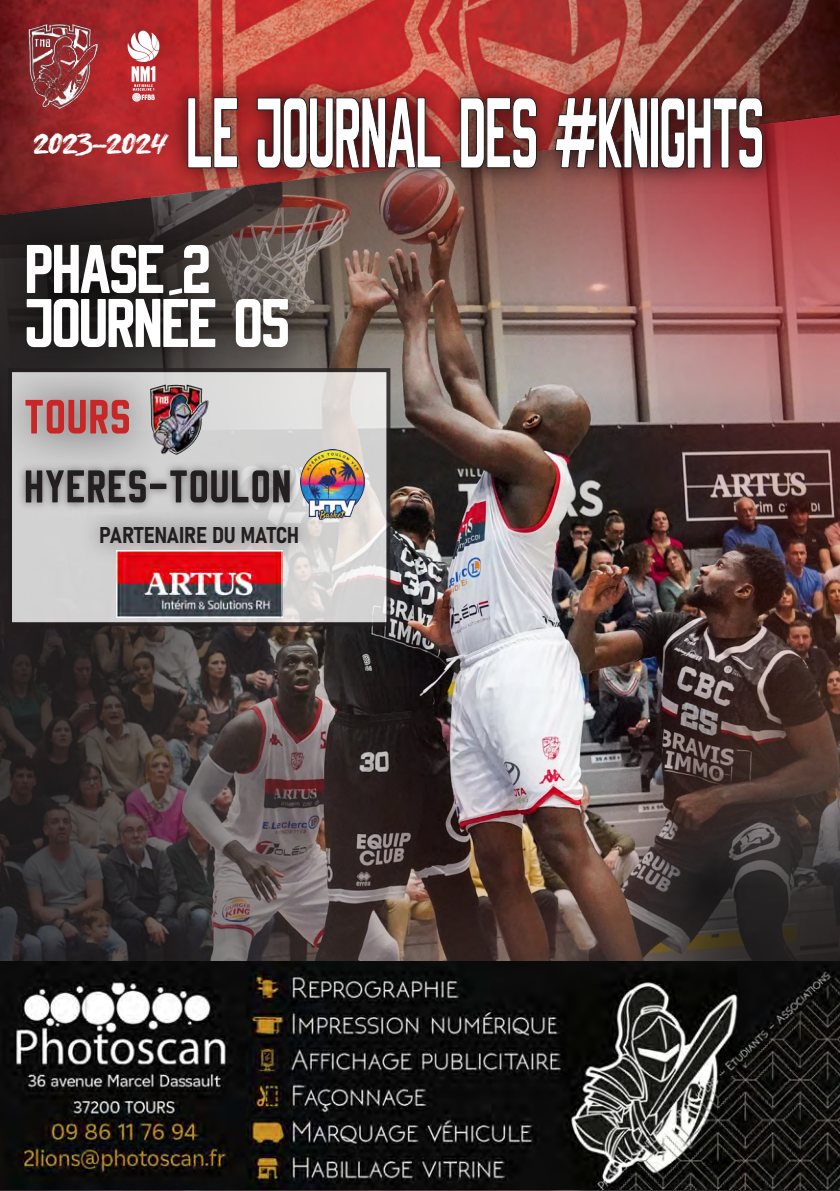
<style>
.page{position:relative;width:840px;height:1191px;background:#fff}
.page>*{position:absolute;margin:0;border:0;box-sizing:border-box;transform-origin:0 0}
.t1{font:109.4px "Rheiborn Sans Clean";letter-spacing:-.05em;color:#fff;scale:.66 1}
.t2{font:75px/54px "Rheiborn Sans Clean";letter-spacing:-.05em;color:#fff}
.t3{font:52.4px "Rheiborn Sans Clean";color:#c92628}
.t4{font:50px "Rheiborn Sans Clean";color:#231f20}
.t5{font:30px "Redslit";letter-spacing:-.01em;color:#fff}
.t6{font:22.4px "Bahnschrift";letter-spacing:-.01em;color:#231f20}
</style>
<div class="page">
<img style="left:0;top:214px;width:839px;height:977px">
<img style="left:0;top:0;width:839px;height:214px">
<img style="left:119px;top:22px;width:49px;height:89px">
<img style="left:20px;top:16px;width:81px;height:100px">
<img style="left:154px;top:48px;width:638px;height:162px">
<svg style="left:187px;top:97px;width:51px;height:71px;background:#7e3630"></svg>
<svg style="left:256px;top:97px;width:185px;height:72px;background:#61211f"></svg>
<svg style="left:460px;top:97px;width:76px;height:71px;background:#602a26"></svg>
<svg style="left:554px;top:97px;width:208px;height:72px;background:#4f2221"></svg>
<img style="left:0;top:171px;width:348px;height:197px">
<svg style="left:8px;top:368px;width:382px;height:258px;background:#c7c4c4"></svg>
<img style="left:12px;top:449px;width:292px;height:71px">
<img style="left:0;top:330px;width:90px;height:170px">
<img style="left:90px;top:330px;width:178px;height:164px">
<img style="left:69px;top:494px;width:260px;height:86px">
<img style="left:116px;top:550px;width:166px;height:68px">
<img style="left:300px;top:450px;width:64px;height:69px">
<img style="left:0;top:962px;width:839px;height:227px">
<p class="t5" style="left:34px;top:125px;width:135px">2023-2024</p>
<p class="t1" style="left:184px;top:77px;width:880px">LE JOURNAL DES #KNIGHTS</p>
<p class="t2" style="left:24px;top:239px;width:269px">PHASE 2<br>JOURNÉE O5</p>
<p class="t3" style="left:24px;top:390px;width:109px">TOURS</p>
<p class="t4" style="left:24px;top:461px;width:270px">HYERES-TOULON</p>
<p class="t6" style="left:99px;top:518px;width:201px">PARTENAIRE DU MATCH</p>
</div>
